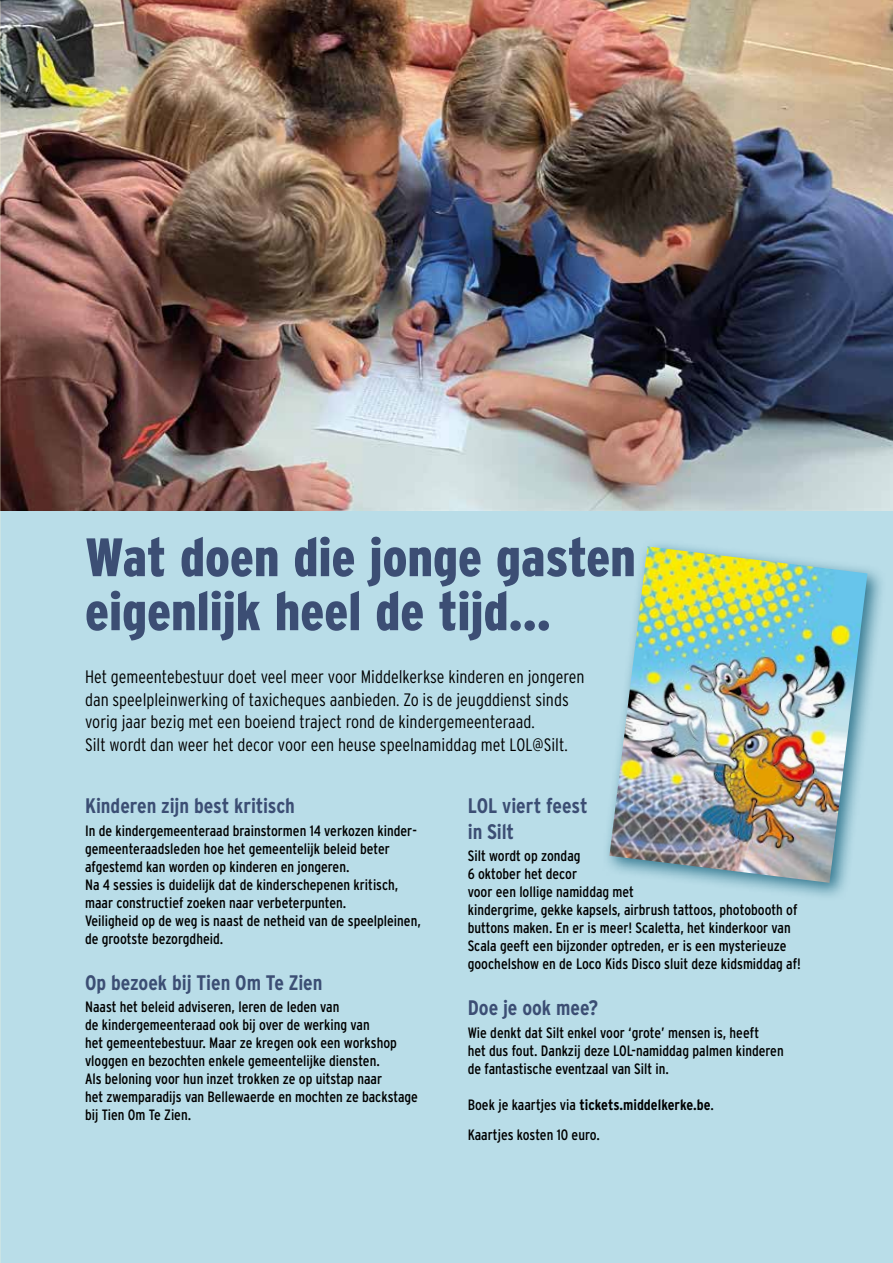
<style>
.page{position:relative;width:893px;height:1263px;background:#fff}
.page>*{position:absolute;margin:0;border:0;box-sizing:border-box;transform-origin:0 0}
.t1{font:900 54px/54px "Interstate Condensed";color:#3c4e74}
.t2{font:700 21px/25.2px "Interstate Condensed";letter-spacing:-.005em;color:#3c4e74}
.t3{font:300 18px/22.5px "Interstate Condensed";color:#000}
.t4{font:15px/18px "Interstate Condensed";color:#000}
.s1{font-weight:700}
</style>
<div class="page">
<div style="left:0;top:510px;width:893px;height:753px;background:#b9dde8"></div>
<img style="left:0;top:0;width:893px;height:510px">
<div style="left:602px;top:539px;width:285px;height:363px;background:#065672;opacity:.75"></div>
<img style="left:609px;top:546px;width:258px;height:337px">
<h1 class="t1" style="left:85px;top:530px;width:552px">Wat doen die jonge gasten eigenlijk heel de tijd…</h1>
<p class="t3" style="left:85px;top:666px;width:501px">Het gemeentebestuur doet veel meer voor Middelkerkse kinderen en jongeren dan speelpleinwerking of taxicheques aanbieden. Zo is de jeugddienst sinds vorig jaar bezig met een boeiend traject rond de kindergemeenteraad.<br>Silt wordt dan weer het decor voor een heuse speelnamiddag met LOL@Silt.</p>
<h2 class="t2" style="left:85px;top:793px;width:211px">Kinderen zijn best kritisch</h2>
<p class="t4" style="left:85px;top:821px;width:337px">In de kindergemeenteraad brainstormen 14 verkozen kinder&shy;gemeenteraadsleden hoe het gemeentelijk beleid beter afgestemd kan worden op kinderen en jongeren.<br>Na 4 sessies is duidelijk dat de kinderschepenen kritisch, maar constructief zoeken naar verbeterpunten.<br>Veiligheid op de weg is naast de netheid van de speelpleinen, de grootste bezorgdheid.</p>
<h2 class="t2" style="left:85px;top:970px;width:239px">Op bezoek bij Tien Om Te Zien</h2>
<p class="t4" style="left:85px;top:998px;width:334px">Naast het beleid adviseren, leren de leden van<br>de kindergemeenteraad ook bij over de werking van<br>het gemeentebestuur. Maar ze kregen ook een workshop vloggen en bezochten enkele gemeentelijke diensten.<br>Als beloning voor hun inzet trokken ze op uitstap naar<br>het zwemparadijs van Bellewaerde en mochten ze backstage bij Tien Om Te Zien.</p>
<h2 class="t2" style="left:468px;top:793px;width:121px">LOL viert feest in Silt</h2>
<p class="t4" style="left:468px;top:846px;width:335px">Silt wordt op zondag<br>6 oktober het decor<br>voor een lollige namiddag met<br>kindergrime, gekke kapsels, airbrush tattoos, photobooth of buttons maken. En er is meer! Scaletta, het kinderkoor van Scala geeft een bijzonder optreden, er is een mysterieuze goochelshow en de Loco Kids Disco sluit deze kidsmiddag af!</p>
<h2 class="t2" style="left:468px;top:995px;width:132px">Doe je ook mee?</h2>
<p class="t4" style="left:468px;top:1023px;width:317px">Wie denkt dat Silt enkel voor ‘grote’ mensen is, heeft<br>het dus fout. Dankzij deze LOL-namiddag palmen kinderen de fantastische eventzaal van Silt in.</p>
<p class="t4" style="left:468px;top:1089px;width:248px;line-height:30.8px">Boek je kaartjes via <span class="s1">tickets.middelkerke.be</span>.<br>Kaartjes kosten 10 euro.</p>
</div>
